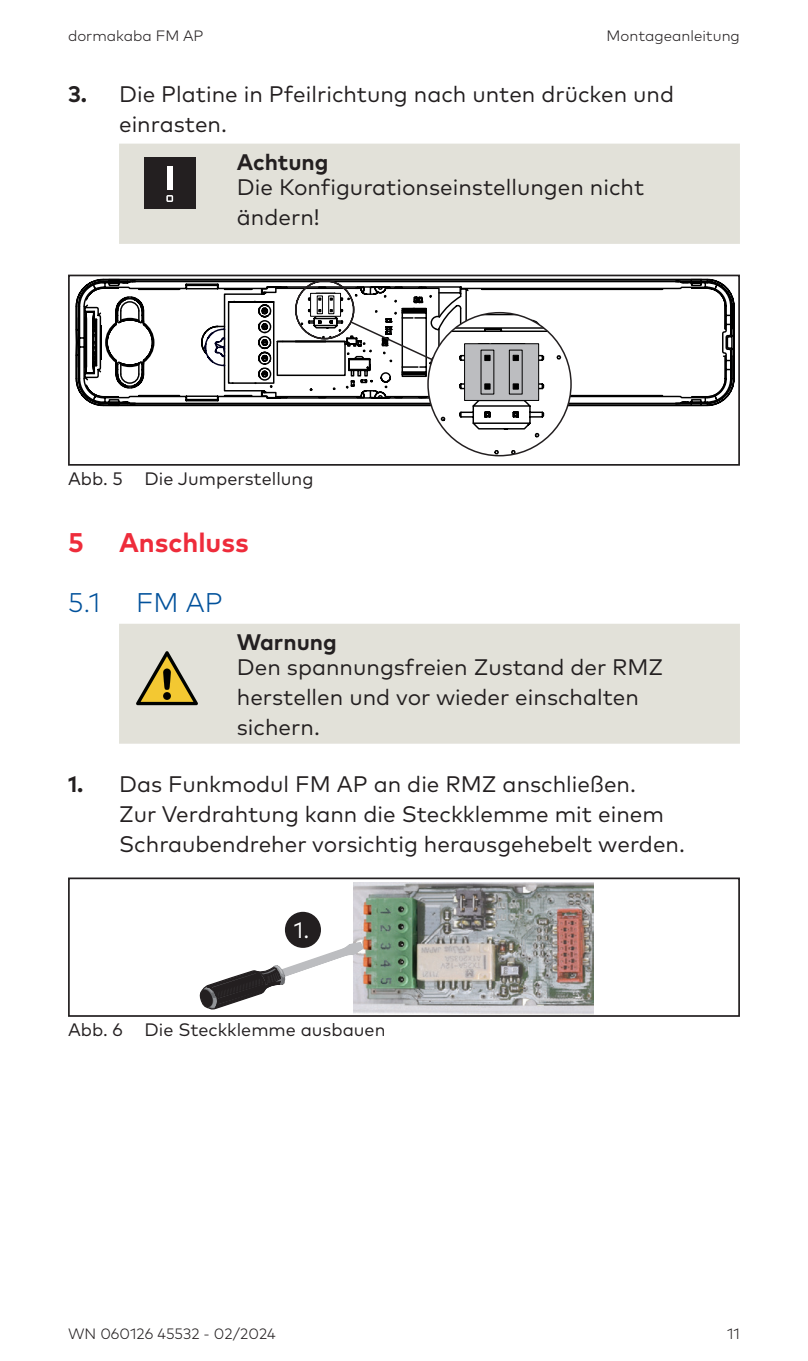
<style>
.page{position:relative;width:808px;height:1361px;background:#fff}
.page>*{position:absolute;margin:0;border:0;box-sizing:border-box;transform-origin:0 0}
.t1{font:700 27px "Mark Pro";color:#ee2c3b}
.t2{font:300 27px "Mark Pro";color:#01519b}
.Table_text{font:22.5px/30px "Mark Pro";color:#231f20}
.Table_title{font:700 22.5px "Mark Pro";color:#231f20}
.Text_in_picture{font:22.5px "Mark Pro";color:#fff}
.t3{font:18px "Mark Pro";color:#231f20}
.t4{font:300 15px "Mark Pro";color:#231f20}
.s1{font-weight:700}
</style>
<div class="page">
<div style="left:119px;top:144px;width:621px;height:100px;background:#e2e1d9"></div>
<div style="left:145px;top:158px;width:51px;height:51px;background:#231f20"></div>
<div style="left:167px;top:166px;width:6px;height:24px;background:#fff"></div>
<svg style="left:166px;top:195px;width:7px;height:7px"></svg>
<svg style="left:75px;top:278px;width:660px;height:129px"></svg>
<svg style="left:572px;top:278px;width:77px;height:129px"></svg>
<svg style="left:84px;top:278px;width:488px;height:179px"></svg>
<div style="left:68px;top:275px;width:672px;height:191px;border:2px solid #231f20"></div>
<div style="left:119px;top:624px;width:621px;height:120px;background:#e2e1d9"></div>
<svg style="left:136px;top:651px;width:62px;height:54px;background:#b4a775"></svg>
<img style="left:354px;top:882px;width:239px;height:132px">
<svg style="left:199px;top:942px;width:165px;height:68px"></svg>
<div style="left:68px;top:877px;width:672px;height:140px;border:2px solid #231f20"></div>
<div style="left:286px;top:912px;width:34px;height:35px;background:#231f20;border-radius:50%"></div>
<div style="left:285px;top:912px;width:36px;height:36px;border:2px solid #231f20;border-radius:50%"></div>
<p class="t4" style="left:68px;top:25px;width:137px">dormakaba FM AP</p>
<p class="t4" style="left:607px;top:25px;width:135px">Montageanleitung</p>
<p class="Table_text" style="left:119px;top:77px;width:556px;text-indent:-51px"><span class="s1">3.</span> Die Platine in Pfeilrichtung nach unten drücken und einrasten.</p>
<p class="Table_title" style="left:237px;top:145px;width:93px">Achtung</p>
<p class="Table_text" style="left:237px;top:170px;width:409px">Die Konfigurationseinstellungen nicht ändern!</p>
<p class="t3" style="left:68px;top:465px;width:247px">Abb. 5 Die Jumperstellung</p>
<p class="t1" style="left:68px;top:522px;width:17px">5</p>
<p class="t1" style="left:119px;top:522px;width:131px">Anschluss</p>
<p class="t2" style="left:68px;top:582px;width:34px">5.1</p>
<p class="t2" style="left:136px;top:582px;width:88px">FM AP</p>
<p class="Table_title" style="left:237px;top:625px;width:102px">Warnung</p>
<p class="Table_text" style="left:237px;top:650px;width:428px">Den spannungsfreien Zustand der RMZ herstellen und vor wieder einschalten sichern.</p>
<p class="Table_text" style="left:119px;top:767px;width:567px;text-indent:-51px"><span class="s1">1.</span> Das Funkmodul FM AP an die RMZ anschließen.<br>Zur Verdrahtung kann die Steckklemme mit einem<br>Schraubendreher vorsichtig herausgehebelt werden.</p>
<p class="Text_in_picture" style="left:294px;top:913px;width:17px">1.</p>
<p class="t3" style="left:68px;top:1016px;width:56px">Abb. 6</p>
<p class="t3" style="left:145px;top:1016px;width:242px">Die Steckklemme ausbauen</p>
<p class="t4" style="left:68px;top:1323px;width:209px">WN 060126 45532 - 02/2024</p>
<p class="t4" style="left:727px;top:1323px;width:14px">11</p>
</div>
